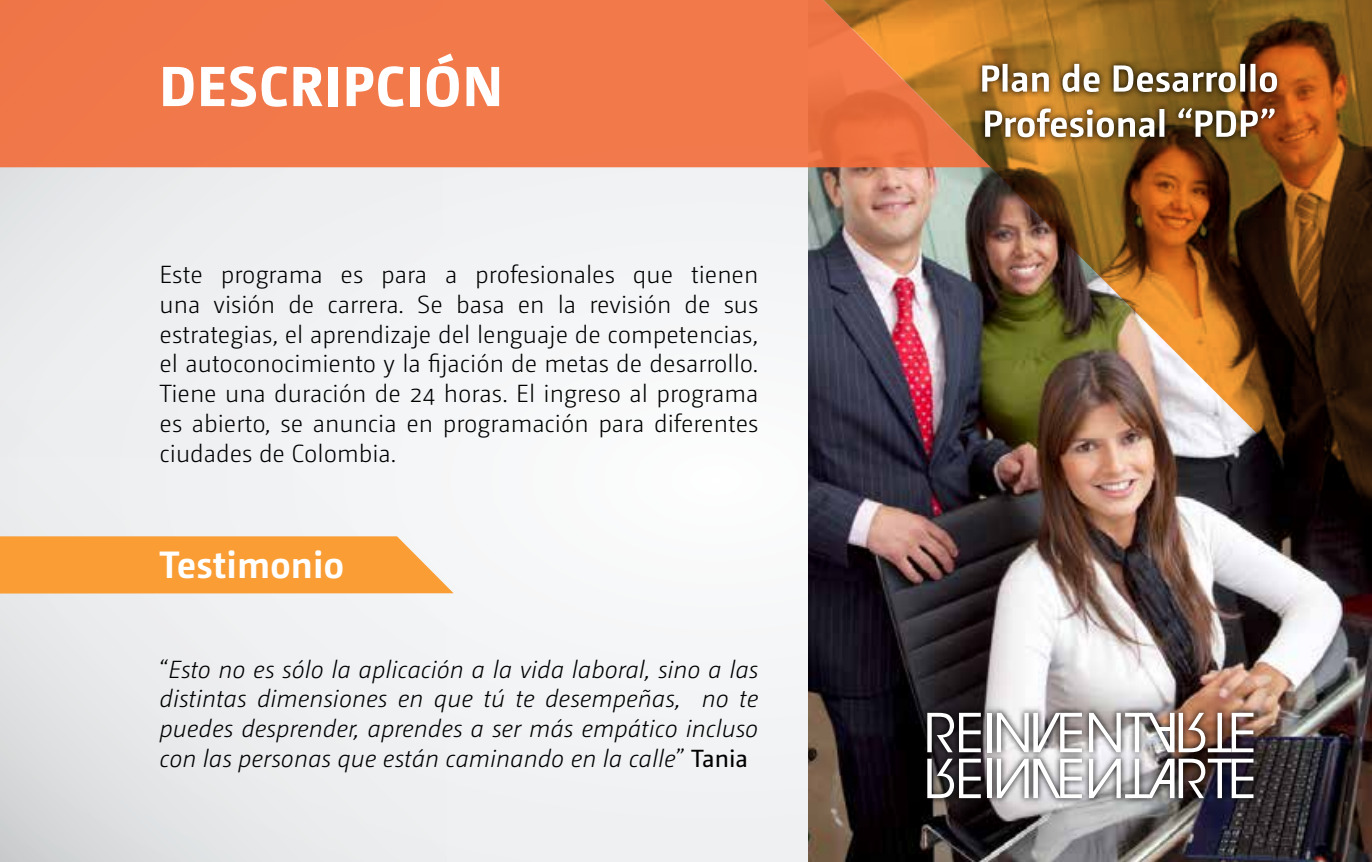
<style>
.page{position:relative;width:1372px;height:862px;background:#fff}
.page>*{position:absolute;margin:0;border:0;box-sizing:border-box;transform-origin:0 0}
.t1{font:800 56.25px "Camingo Dos Pro";letter-spacing:.025em;color:#fff}
.t2{font:700 38.02px "Camingo Dos Pro";color:#fff}
.t3{font:300 24.75px/29.7px "Camingo Dos Pro";color:#000;text-align:justify}
.t4{font:italic 300 24.75px/29.7px "Camingo Dos Pro";color:#000;text-align:justify}
.s1{font-style:normal}
.s2{font-weight:400;font-style:normal}
</style>
<div class="page">
<div style="left:0;top:0;width:1371px;height:861px;background:#f4f5f6"></div>
<svg style="left:0;top:167px;width:443px;height:191px"></svg>
<div style="left:0;top:400px;width:446px;height:461px;background:linear-gradient(to right,#e2e3e5,#f4f5f6)"></div>
<img style="left:808px;top:548px;width:563px;height:313px">
<img style="left:804px;top:0;width:567px;height:548px">
<svg style="left:0;top:0;width:990px;height:167px;background:#ee7846"></svg>
<svg style="left:920px;top:705px;width:339px;height:99px;background:#7e7777"></svg>
<svg style="left:927px;top:712px;width:53px;height:39px"></svg>
<div style="left:987px;top:712px;width:5px;height:39px;background:#fff"></div>
<svg style="left:996px;top:712px;width:85px;height:39px"></svg>
<img style="left:1088px;top:712px;width:165px;height:39px">
<svg style="left:1157px;top:726px;width:16px;height:4px"></svg>
<svg style="left:927px;top:758px;width:53px;height:39px"></svg>
<div style="left:987px;top:758px;width:5px;height:39px;background:#fff"></div>
<svg style="left:996px;top:758px;width:85px;height:39px"></svg>
<svg style="left:1088px;top:758px;width:165px;height:39px"></svg>
<hr style="left:1157px;top:780px;width:16px;height:3px;background:#fff">
<svg style="left:0;top:536px;width:453px;height:57px;background:#f8a240"></svg>
<svg style="left:975px;top:57px;width:308px;height:86px;background:#93601e"></svg>
<svg style="left:985px;top:108px;width:289px;height:29px"></svg>
<svg style="left:982px;top:64px;width:294px;height:28px"></svg>
<h1 class="t1" style="left:159px;top:52px;width:345px">DESCRIPCIÓN</h1>
<p class="t3" style="left:159px;top:260px;width:600px">Este programa es para a profesionales que tienen una visión de carrera. Se basa en la revisión de sus estrategias, el aprendizaje del lenguaje de competencias, el autoconocimiento y la fijación de metas de desarrollo.<br>Tiene una duración de 24 horas. El ingreso al programa es abierto, se anuncia en programación para diferentes ciudades de Colombia.</p>
<h2 class="t2" style="left:159px;top:541px;width:186px">Testimonio</h2>
<p class="t4" style="left:159px;top:653px;width:600px"><span class="s1">“</span>Esto no es sólo la aplicación a la vida laboral, sino a las distintas dimensiones en que tú te desempeñas, no te puedes desprender, aprendes a ser más empático incluso con las personas que están caminando en la calle<span class="s1">”</span> <span class="s2">Tania</span></p>
</div>
